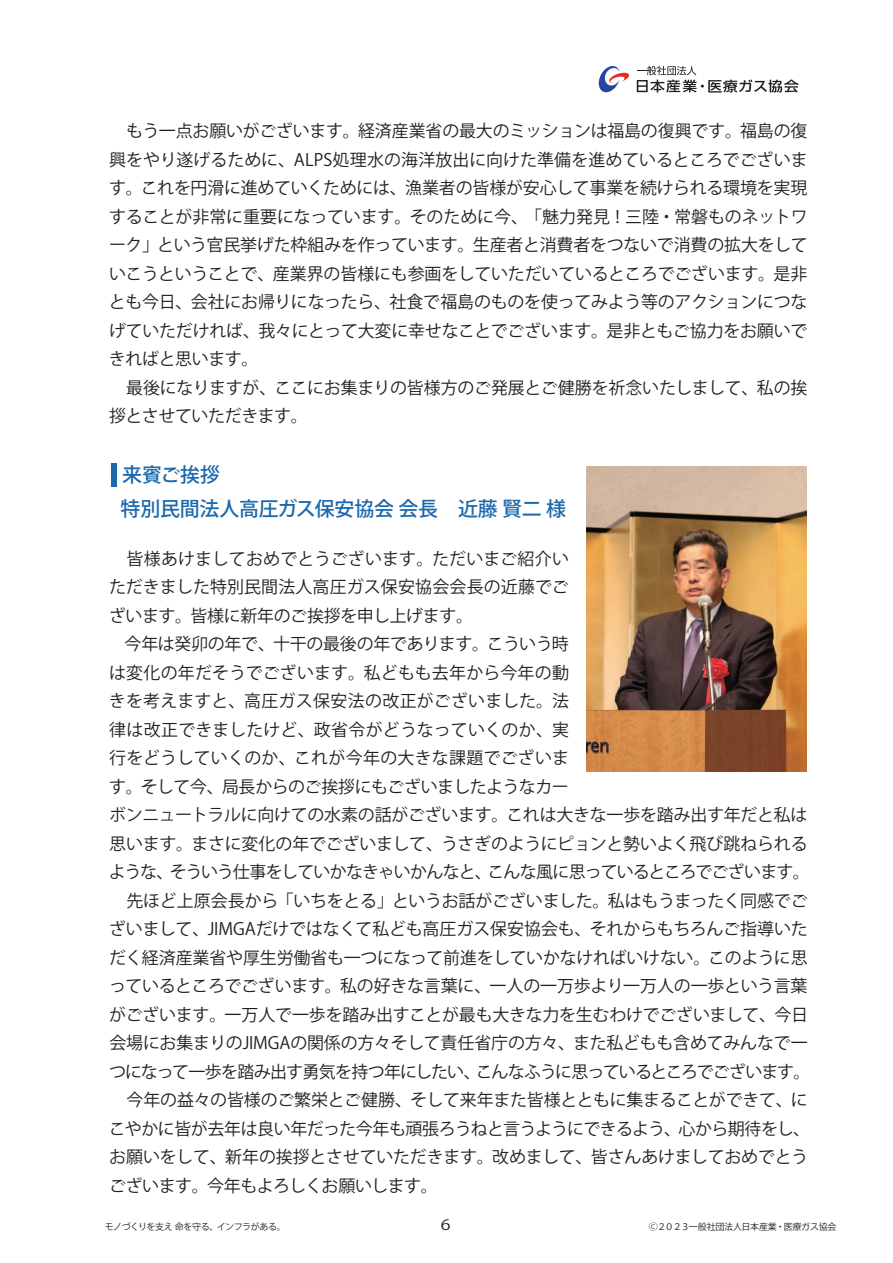
<style>
.page{position:relative;width:893px;height:1263px;background:#fff}
.page>*{position:absolute;margin:0;border:0;box-sizing:border-box;transform-origin:0 0}
.t1{font:500 19.95px/33.6px "Koz Go Pro";letter-spacing:-.01em;color:#1b68ad}
.t2{font:16.95px/28.5px "Koz Go Pro";letter-spacing:-.015em;color:#231f20}
.t3{font:14.25px "Koz Go Pro";color:#231f20;scale:1.25 1}
.t4{font:9px "Koz Go Pr 6 N";letter-spacing:-.035em;color:#231f20}
</style>
<div class="page">
<svg style="left:598px;top:66px;width:32px;height:27px"></svg>
<svg style="left:637px;top:66px;width:162px;height:27px"></svg>
<div style="left:112px;top:463px;width:5px;height:24px;background:#1b68ad"></div>
<img style="left:586px;top:466px;width:221px;height:306px">
<p class="t2" style="left:109px;top:117px;width:700px">　もう一点お願いがございます。経済産業省の最大のミッションは福島の復興です。福島の復興をやり遂げるために、ALPS処理水の海洋放出に向けた準備を進めているところでございます。これを円滑に進めていくためには、漁業者の皆様が安心して事業を続けられる環境を実現することが非常に重要になっています。そのために今、「魅力発見！三陸・常磐ものネットワーク」という官民挙げた枠組みを作っています。生産者と消費者をつないで消費の拡大をしていこうということで、産業界の皆様にも参画をしていただいているところでございます。是非とも今日、会社にお帰りになったら、社食で福島のものを使ってみよう等のアクションにつなげていただければ、我々にとって大変に幸せなことでございます。是非ともご協力をお願いできればと思います。<br>　最後になりますが、ここにお集まりの皆様方のご発展とご健勝を祈念いたしまして、私の挨拶とさせていただきます。</p>
<p class="t1" style="left:121px;top:459px;width:447px">来賓ご挨拶<br>特別民間法人高圧ガス保安協会 会長　近藤 賢二 様</p>
<p class="t2" style="left:109px;top:545px;width:461px;text-align:justify">　皆様あけましておめでとうございます。ただいまご紹介いただきました特別民間法人高圧ガス保安協会会長の近藤でございます。皆様に新年のご挨拶を申し上げます。</p>
<p class="t2" style="left:109px;top:630px;width:703px;text-indent:16px">今年は癸卯の年で、十干の最後の年であります。こういう時<br>は変化の年だそうでございます。私どもも去年から今年の動<br>きを考えますと、高圧ガス保安法の改正がございました。法<br>律は改正できましたけど、政省令がどうなっていくのか、実<br>行をどうしていくのか、これが今年の大きな課題でございま<br>す。そして今、局長からのご挨拶にもございましたようなカー<br>ボンニュートラルに向けての水素の話がございます。これは大きな一歩を踏み出す年だと私は思います。まさに変化の年でございまして、うさぎのようにピョンと勢いよく飛び跳ねられるような、そういう仕事をしていかなきゃいかんなと、こんな風に思っているところでございます。　先ほど上原会長から「いちをとる」というお話がございました。私はもうまったく同感でございまして、JIMGAだけではなくて私ども高圧ガス保安協会も、それからもちろんご指導いただく経済産業省や厚生労働省も一つになって前進をしていかなければいけない。このように思っているところでございます。私の好きな言葉に、一人の一万歩より一万人の一歩という言葉がございます。一万人で一歩を踏み出すことが最も大きな力を生むわけでございまして、今日会場にお集まりのJIMGAの関係の方々そして責任省庁の方々、また私どもも含めてみんなで一つになって一歩を踏み出す勇気を持つ年にしたい、こんなふうに思っているところでございます。　今年の益々の皆様のご繁栄とご健勝、そして来年また皆様とともに集まることができて、にこやかに皆が去年は良い年だった今年も頑張ろうねと言うようにできるよう、心から期待をし、お願いをして、新年の挨拶とさせていただきます。改めまして、皆さんあけましておめでとうございます。今年もよろしくお願いします。</p>
<p class="t4" style="left:105px;top:1222px;width:182px">モノづくりを支え 命を守る、インフラがある。</p>
<p class="t3" style="left:441px;top:1216px;width:9px">6</p>
<p class="t4" style="left:649px;top:1222px;width:189px">Ⓒ２０２３一般社団法人日本産業・医療ガス協会</p>
</div>
